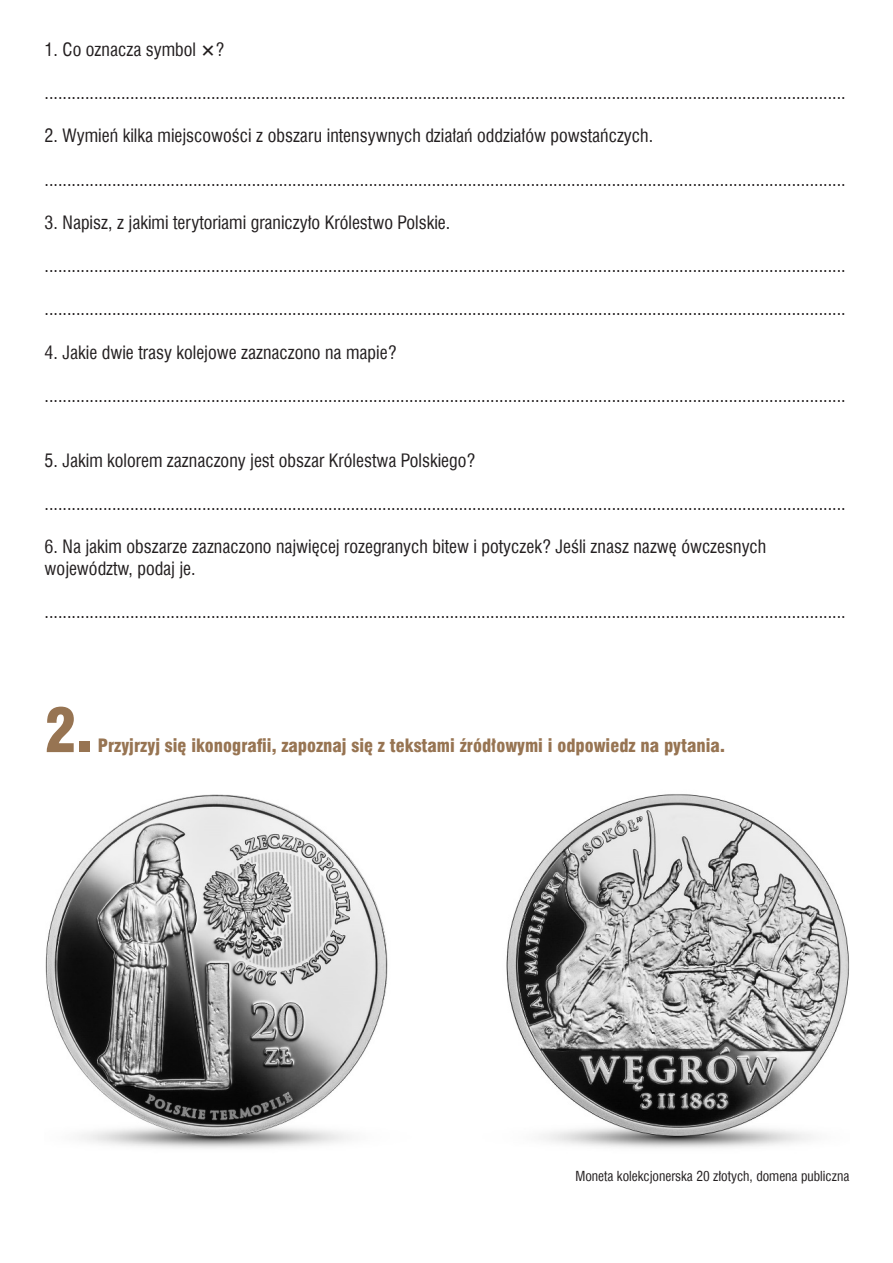
<style>
.page{position:relative;width:893px;height:1263px;background:#fff}
.page>*{position:absolute;margin:0;border:0;box-sizing:border-box;transform-origin:0 0}
.bold{font:60px "Swis 721 Blk Cn EU";color:#977452}
.tabulator_3szp{font:18px "Swis 721 Cn EU";color:#231f20}
.główny{font:18px/21.6px "Swis 721 Cn EU";color:#231f20}
.bold-2{font:18px "Swis 721 Blk Cn EU";color:#977452}
.podpis_autora{font:13.5px "Swis 721 Cn EU";color:#231f20}
.s1{font-weight:700}
</style>
<div class="page">
<img style="left:506px;top:794px;width:343px;height:354px">
<img style="left:45px;top:794px;width:343px;height:355px">
<p class="główny" style="left:45px;top:39px;width:181px">1. Co oznacza symbol <span class="s1">×</span>?</p>
<p class="tabulator_3szp" style="left:45px;top:81px;width:802px">..................................................................................................................................................................................</p>
<p class="główny" style="left:45px;top:125px;width:610px">2. Wymień kilka miejscowości z obszaru intensywnych działań oddziałów powstańczych.</p>
<p class="tabulator_3szp" style="left:45px;top:167px;width:802px">..................................................................................................................................................................................</p>
<p class="główny" style="left:45px;top:211px;width:407px">3. Napisz, z jakimi terytoriami graniczyło Królestwo Polskie.</p>
<p class="tabulator_3szp" style="left:45px;top:254px;width:802px">..................................................................................................................................................................................</p>
<p class="tabulator_3szp" style="left:45px;top:297px;width:802px">..................................................................................................................................................................................</p>
<p class="główny" style="left:45px;top:341px;width:353px">4. Jakie dwie trasy kolejowe zaznaczono na mapie?</p>
<p class="tabulator_3szp" style="left:45px;top:383px;width:802px">..................................................................................................................................................................................</p>
<p class="główny" style="left:45px;top:449px;width:432px">5. Jakim kolorem zaznaczony jest obszar Królestwa Polskiego?</p>
<p class="tabulator_3szp" style="left:45px;top:491px;width:802px">..................................................................................................................................................................................</p>
<p class="główny" style="left:45px;top:535px;width:723px">6. Na jakim obszarze zaznaczono najwięcej rozegranych bitew i potyczek? Jeśli znasz nazwę ówczesnych województw, podaj je.</p>
<p class="tabulator_3szp" style="left:45px;top:599px;width:802px">..................................................................................................................................................................................</p>
<p class="bold" style="left:45px;top:693px;width:50px">2.</p>
<p class="bold-2" style="left:98px;top:734px;width:629px">Przyjrzyj się ikonografii, zapoznaj się z tekstami źródłowymi i odpowiedz na pytania.</p>
<p class="podpis_autora" style="left:575px;top:1167px;width:275px">Moneta kolekcjonerska 20 złotych, domena publiczna</p>
</div>
